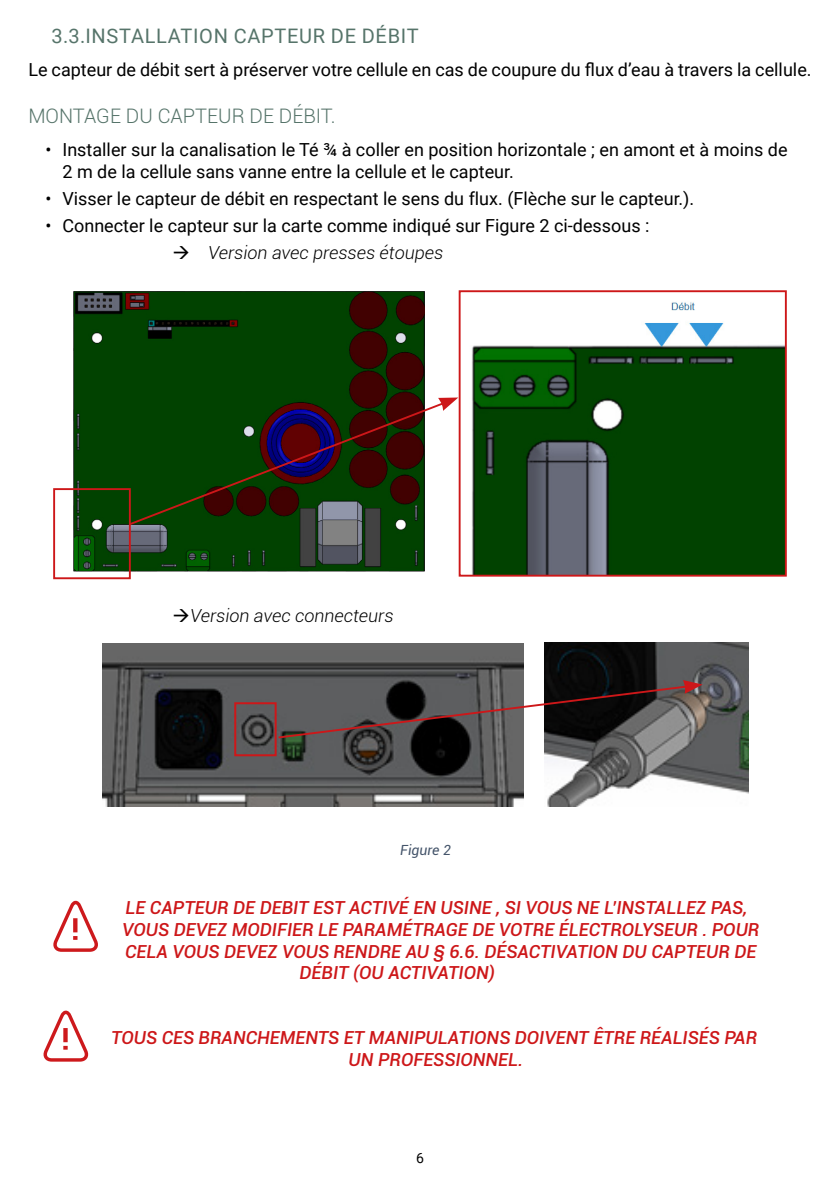
<style>
.page{position:relative;width:840px;height:1191px;background:#fff}
.page>*{position:absolute;margin:0;border:0;box-sizing:border-box;transform-origin:0 0}
.t1{font:20px "Roboto";letter-spacing:.035em;color:#56746a}
.t2{font:300 20px "Roboto";color:#56746a}
.t3{font:18px/21.6px "Roboto";color:#000}
.t4{font:italic 500 18px/21.6px "Roboto";color:#cd1719;text-align:center}
.t5{font:italic 300 18px "Roboto";color:#000}
.t6{font:italic 14px "Roboto";color:#44546a}
.t7{font:14px "Roboto";color:#000}
</style>
<div class="page">
<img style="left:472px;top:302px;width:311px;height:271px">
<div style="left:458px;top:290px;width:328px;height:286px;border:2px solid #cd1719"></div>
<img style="left:73px;top:291px;width:351px;height:281px">
<div style="left:53px;top:488px;width:78px;height:91px;border:2px solid #cd1719"></div>
<svg style="left:127px;top:401px;width:311px;height:126px"></svg>
<svg style="left:438px;top:397px;width:20px;height:14px"></svg>
<img style="left:103px;top:643px;width:420px;height:164px">
<img style="left:544px;top:642px;width:204px;height:165px">
<svg style="left:53px;top:901px;width:45px;height:51px"></svg>
<svg style="left:43px;top:1011px;width:46px;height:51px"></svg>
<div style="left:234px;top:702px;width:42px;height:54px;border:2px solid #cd1719"></div>
<svg style="left:276px;top:680px;width:426px;height:59px"></svg>
<p class="t1" style="left:51px;top:22px;width:368px">3.3.INSTALLATION CAPTEUR DE DÉBIT</p>
<p class="t3" style="left:28px;top:58px;width:784px">Le capteur de débit sert à préserver votre cellule en cas de coupure du flux d’eau à travers la cellule.</p>
<p class="t2" style="left:28px;top:102px;width:308px">MONTAGE DU CAPTEUR DE DÉBIT.</p>
<p class="t3" style="left:62px;top:138px;width:726px;text-indent:-17px">• Installer sur la canalisation le Té ¾ à coller en position horizontale ; en amont et à moins de<br>2 m de la cellule sans vanne entre la cellule et le capteur.</p>
<p class="t3" style="left:45px;top:187px;width:650px">• Visser le capteur de débit en respectant le sens du flux. (Flèche sur le capteur.).</p>
<p class="t3" style="left:45px;top:214px;width:605px">• Connecter le capteur sur la carte comme indiqué sur Figure 2 ci-dessous :</p>
<p class="t5" style="left:172px;top:240px;width:272px">→ Version avec presses étoupes</p>
<p class="t5" style="left:172px;top:603px;width:222px">→Version avec connecteurs</p>
<p class="t6" style="left:400px;top:840px;width:52px">Figure 2</p>
<p class="t4" style="left:125px;top:896px;width:623px">LE CAPTEUR DE DEBIT EST ACTIVÉ EN USINE , SI VOUS NE L’INSTALLEZ PAS,</p>
<p class="t4" style="left:122px;top:918px;width:638px">VOUS DEVEZ MODIFIER LE PARAMÉTRAGE DE VOTRE ÉLECTROLYSEUR . POUR</p>
<p class="t4" style="left:125px;top:939px;width:632px">CELA VOUS DEVEZ VOUS RENDRE AU § 6.6. DÉSACTIVATION DU CAPTEUR DE</p>
<p class="t4" style="left:299px;top:961px;width:197px">DÉBIT (OU ACTIVATION)</p>
<p class="t4" style="left:111px;top:1026px;width:647px">TOUS CES BRANCHEMENTS ET MANIPULATIONS DOIVENT ÊTRE RÉALISÉS PAR<br>UN PROFESSIONNEL.</p>
<p class="t7" style="left:416px;top:1147px;width:9px">6</p>
</div>
